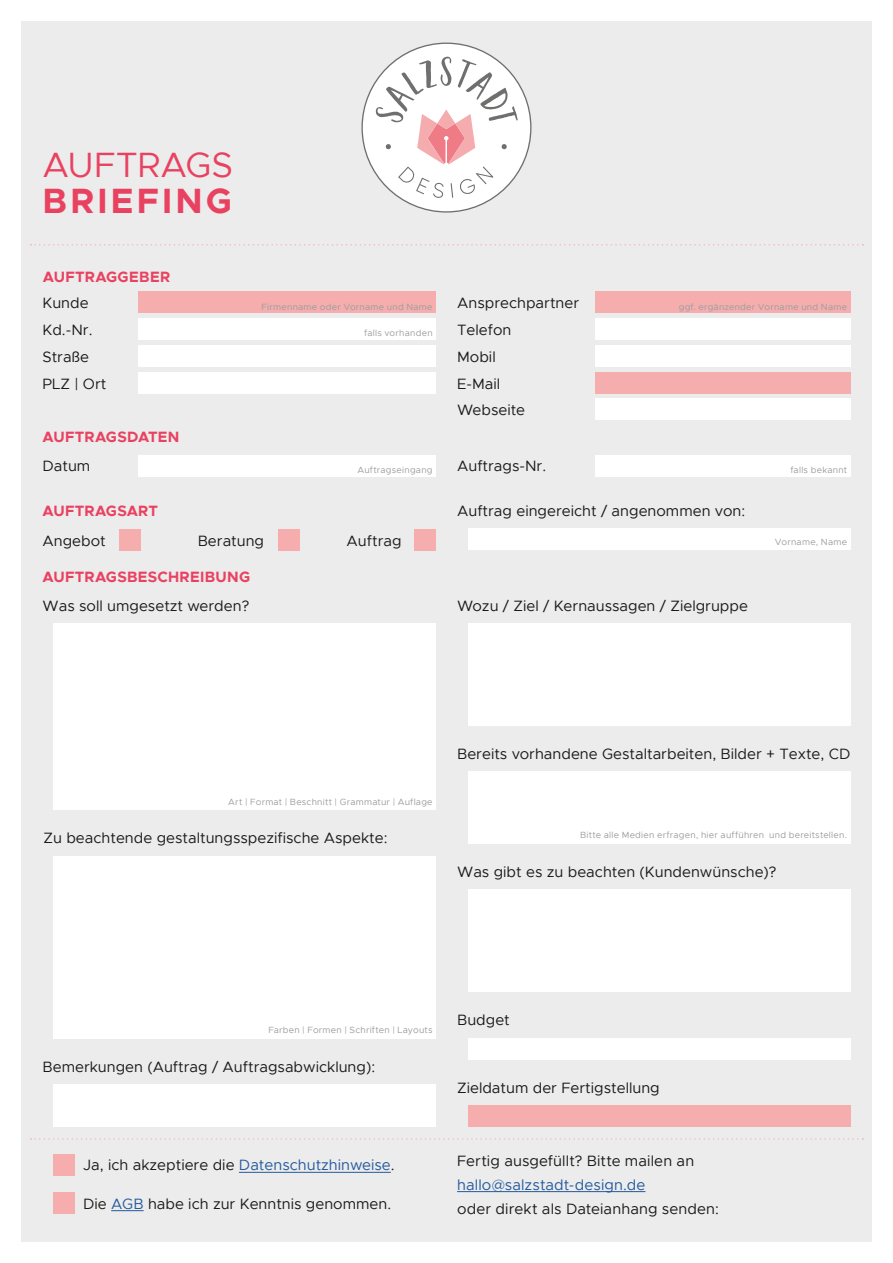
<style>
.page{position:relative;width:893px;height:1263px;background:#fff}
.page>*{position:absolute;margin:0;border:0;box-sizing:border-box;transform-origin:0 0}
.t1{font:35.25px "Metropolis";letter-spacing:-.01em;color:#e94261}
.t2{font:700 35.25px "Metropolis";letter-spacing:.09em;color:#e94261}
.t3{font:15px/26.7px "Metropolis";color:#1a1a18}
.t4{font:700 15px "Metropolis";letter-spacing:.015em;color:#e94261}
.t5{font:15px "Metropolis";letter-spacing:.01em;color:#245a9c}
.t6{font:9px "Metropolis";letter-spacing:.025em;color:#9c9d9d}
.s1{color:#245a9c}
</style>
<div class="page">
<div style="left:21px;top:21px;width:851px;height:1221px;background:#ececed"></div>
<svg style="left:361px;top:43px;width:170px;height:170px"></svg>
<svg style="left:31px;top:1138px;width:832px;height:2px"></svg>
<hr style="left:457px;top:1191px;width:188px;height:1px;background:#245a9c">
<div style="left:138px;top:292px;width:298px;height:21px;background:#f5adae"></div>
<div style="left:138px;top:345px;width:298px;height:21px;background:#fff"></div>
<div style="left:138px;top:372px;width:298px;height:21px;background:#fff"></div>
<div style="left:138px;top:455px;width:298px;height:21px;background:#fff"></div>
<div style="left:53px;top:856px;width:383px;height:182px;background:#fff"></div>
<div style="left:595px;top:292px;width:255px;height:21px;background:#f5adae"></div>
<div style="left:595px;top:399px;width:255px;height:21px;background:#fff"></div>
<div style="left:595px;top:319px;width:255px;height:21px;background:#fff"></div>
<div style="left:595px;top:345px;width:255px;height:21px;background:#fff"></div>
<div style="left:595px;top:372px;width:255px;height:21px;background:#f5adae"></div>
<div style="left:595px;top:455px;width:255px;height:21px;background:#fff"></div>
<div style="left:468px;top:623px;width:382px;height:102px;background:#fff"></div>
<div style="left:468px;top:528px;width:382px;height:22px;background:#fff"></div>
<div style="left:468px;top:1038px;width:382px;height:22px;background:#fff"></div>
<div style="left:468px;top:1106px;width:382px;height:21px;background:#f5adae"></div>
<div style="left:468px;top:890px;width:382px;height:102px;background:#fff"></div>
<div style="left:53px;top:1084px;width:383px;height:43px;background:#fff"></div>
<div style="left:468px;top:771px;width:382px;height:73px;background:#fff"></div>
<div style="left:138px;top:319px;width:298px;height:21px;background:#fff"></div>
<div style="left:53px;top:623px;width:383px;height:187px;background:#fff"></div>
<svg style="left:31px;top:244px;width:832px;height:2px"></svg>
<div style="left:119px;top:529px;width:21px;height:21px;background:#f5adae"></div>
<div style="left:415px;top:529px;width:21px;height:21px;background:#f5adae"></div>
<div style="left:279px;top:529px;width:21px;height:21px;background:#f5adae"></div>
<hr style="left:239px;top:1172px;width:152px;height:1px;background:#245a9c">
<div style="left:53px;top:1154px;width:21px;height:21px;background:#f5adae"></div>
<hr style="left:111px;top:1210px;width:33px;height:1px;background:#245a9c">
<div style="left:53px;top:1192px;width:21px;height:21px;background:#f5adae"></div>
<h1 class="t1" style="left:43px;top:143px;width:192px">AUFTRAGS</h1>
<h1 class="t2" style="left:43px;top:178px;width:191px">BRIEFING</h1>
<p class="t4" style="left:43px;top:267px;width:129px">AUFTRAGGEBER</p>
<p class="t3" style="left:43px;top:290px;width:48px">Kunde</p>
<p class="t3" style="left:43px;top:317px;width:51px">Kd.-Nr.</p>
<p class="t3" style="left:43px;top:343px;width:65px">Straße<br>PLZ | Ort</p>
<p class="t4" style="left:43px;top:427px;width:138px">AUFTRAGSDATEN</p>
<p class="t3" style="left:43px;top:453px;width:49px">Datum</p>
<p class="t3" style="left:457px;top:290px;width:124px">Ansprechpartner</p>
<p class="t6" style="left:261px;top:301px;width:173px">Firmenname oder Vorname und Name</p>
<p class="t6" style="left:679px;top:301px;width:170px">ggf. ergänzender Vorname und Name</p>
<p class="t6" style="left:364px;top:328px;width:70px">falls vorhanden</p>
<p class="t3" style="left:457px;top:317px;width:56px">Telefon<br>Mobil<br>E-Mail</p>
<p class="t3" style="left:457px;top:397px;width:70px">Webseite</p>
<p class="t3" style="left:457px;top:453px;width:91px">Auftrags-Nr.</p>
<p class="t6" style="left:358px;top:464px;width:77px">Auftragseingang</p>
<p class="t6" style="left:790px;top:464px;width:58px">falls bekannt</p>
<p class="t4" style="left:43px;top:501px;width:117px">AUFTRAGSART</p>
<p class="t3" style="left:43px;top:527px;width:65px">Angebot</p>
<p class="t3" style="left:198px;top:527px;width:68px">Beratung</p>
<p class="t3" style="left:347px;top:527px;width:56px">Auftrag</p>
<p class="t4" style="left:43px;top:567px;width:209px">AUFTRAGSBESCHREIBUNG</p>
<p class="t3" style="left:43px;top:592px;width:208px">Was soll umgesetzt werden?</p>
<p class="t3" style="left:457px;top:497px;width:290px">Auftrag eingereicht / angenommen von:</p>
<p class="t3" style="left:457px;top:592px;width:292px">Wozu / Ziel / Kernaussagen / Zielgruppe</p>
<p class="t6" style="left:775px;top:536px;width:74px">Vorname, Name</p>
<p class="t6" style="left:228px;top:796px;width:206px">Art | Format | Beschnitt | Grammatur | Auflage</p>
<p class="t3" style="left:44px;top:825px;width:345px">Zu beachtende gestaltungsspezifische Aspekte:</p>
<p class="t3" style="left:457px;top:740px;width:395px">Bereits vorhandene Gestaltarbeiten, Bilder + Texte, CD</p>
<p class="t6" style="left:580px;top:830px;width:268px">Bitte alle Medien erfragen, hier aufführen und bereitstellen.</p>
<p class="t3" style="left:457px;top:858px;width:321px">Was gibt es zu beachten (Kundenwünsche)?</p>
<p class="t6" style="left:268px;top:1025px;width:166px">Farben | Formen | Schriften | Layouts</p>
<p class="t3" style="left:43px;top:1053px;width:334px">Bemerkungen (Auftrag / Auftragsabwicklung):</p>
<p class="t3" style="left:83px;top:1152px;width:313px">Ja, ich akzeptiere die <span class="s1">Datenschutzhinweise</span>.</p>
<p class="t3" style="left:83px;top:1190px;width:310px">Die <span class="s1">AGB</span> habe ich zur Kenntnis genommen.</p>
<p class="t3" style="left:457px;top:1007px;width:54px">Budget</p>
<p class="t3" style="left:457px;top:1074px;width:204px">Zieldatum der Fertigstellung</p>
<p class="t3" style="left:457px;top:1147px;width:239px">Fertig ausgefüllt? Bitte mailen an</p>
<p class="t5" style="left:457px;top:1175px;width:190px">hallo@salzstadt-design.de</p>
<p class="t3" style="left:457px;top:1195px;width:263px">oder direkt als Dateianhang senden:</p>
</div>
